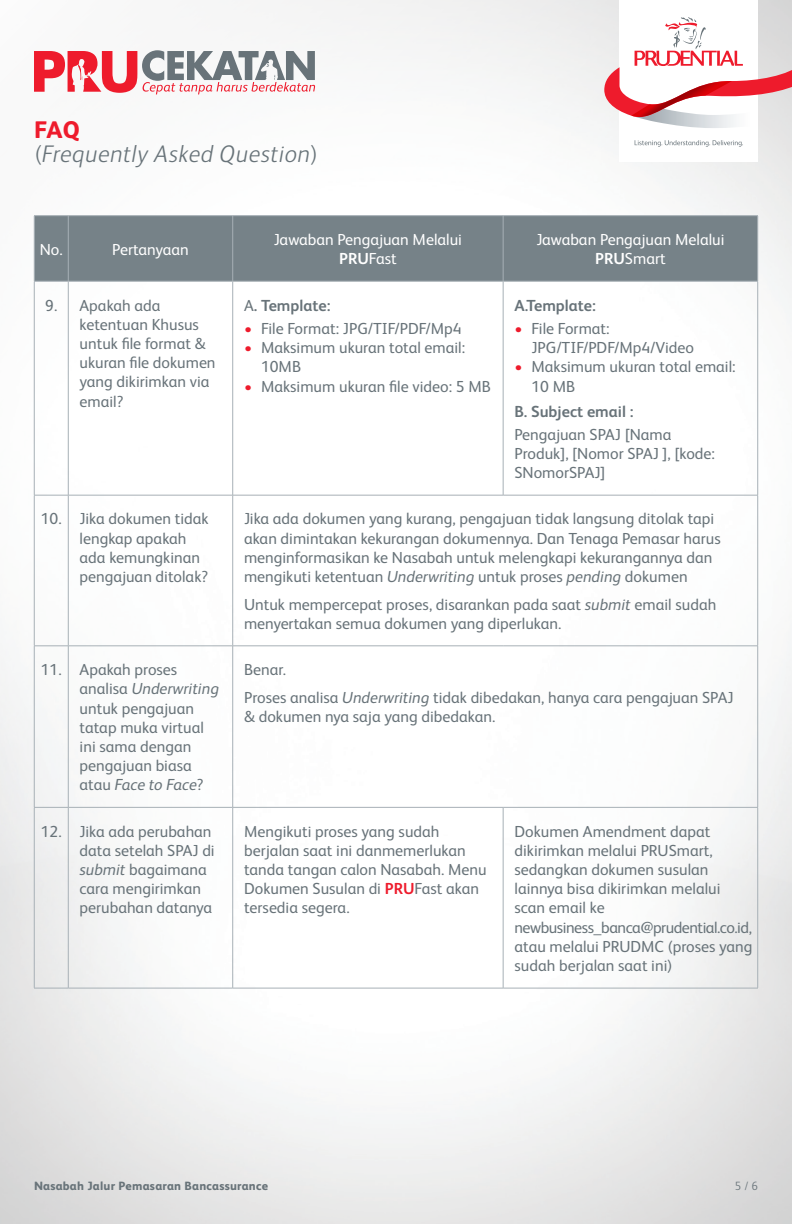
<style>
.page{position:relative;width:792px;height:1224px;background:#fff}
.page>*{position:absolute;margin:0;border:0;box-sizing:border-box;transform-origin:0 0}
.t1{font:italic 300 24px/24px "FS Albert Pro";letter-spacing:.02em;color:#687379}
.t2{font:16px/19.2px "FS Albert Pro";color:#687379}
.t3{font:16px/19.2px "FS Albert Pro";color:#fff;text-align:center}
.t4{font:700 16px "FS Albert Pro";color:#687379}
.t5{font:800 12px "FS Albert Pro";letter-spacing:.02em;color:#687379}
.t6{font:300 12px "FS Albert Pro";color:#687379}
.s1{font-weight:800;font-style:normal;color:#ee1b2c}
.s2{font-style:normal}
.s3{font-weight:700}
.s4{font-weight:400}
.s5{color:#ee1b2c}
.s6{font-style:italic}
.s7{font-weight:700;color:#ee1b2c}
</style>
<div class="page">
<svg style="left:635px;top:140px;width:108px;height:7px"></svg>
<svg style="left:604px;top:17px;width:188px;height:111px"></svg>
<svg style="left:34px;top:50px;width:281px;height:45px"></svg>
<div style="left:35px;top:216px;width:722px;height:65px;background:#768288"></div>
<hr style="left:34px;top:215px;width:34px;height:1px;background:#a7b0b6">
<hr style="left:34px;top:216px;width:1px;height:65px;background:#a7b0b6">
<hr style="left:68px;top:215px;width:165px;height:1px;background:#a7b0b6">
<hr style="left:68px;top:216px;width:1px;height:65px;background:#a7b0b6">
<hr style="left:233px;top:215px;width:270px;height:1px;background:#a7b0b6">
<hr style="left:232px;top:216px;width:1px;height:65px;background:#a7b0b6">
<hr style="left:503px;top:215px;width:255px;height:1px;background:#a7b0b6">
<hr style="left:503px;top:216px;width:1px;height:65px;background:#a7b0b6">
<hr style="left:757px;top:216px;width:1px;height:65px;background:#a7b0b6">
<hr style="left:34px;top:281px;width:34px;height:1px;background:#a7b0b6">
<hr style="left:68px;top:281px;width:165px;height:1px;background:#a7b0b6">
<hr style="left:233px;top:281px;width:270px;height:1px;background:#a7b0b6">
<hr style="left:503px;top:281px;width:255px;height:1px;background:#a7b0b6">
<hr style="left:34px;top:281px;width:1px;height:214px;background:#a7b0b6">
<hr style="left:68px;top:281px;width:1px;height:214px;background:#a7b0b6">
<hr style="left:232px;top:281px;width:1px;height:214px;background:#a7b0b6">
<hr style="left:503px;top:281px;width:1px;height:214px;background:#a7b0b6">
<hr style="left:757px;top:281px;width:1px;height:214px;background:#a7b0b6">
<hr style="left:34px;top:495px;width:34px;height:1px;background:#a7b0b6">
<hr style="left:34px;top:495px;width:1px;height:151px;background:#a7b0b6">
<hr style="left:68px;top:495px;width:165px;height:1px;background:#a7b0b6">
<hr style="left:68px;top:495px;width:1px;height:151px;background:#a7b0b6">
<hr style="left:233px;top:495px;width:270px;height:1px;background:#a7b0b6">
<hr style="left:232px;top:495px;width:1px;height:151px;background:#a7b0b6">
<hr style="left:503px;top:495px;width:255px;height:1px;background:#a7b0b6">
<hr style="left:757px;top:495px;width:1px;height:151px;background:#a7b0b6">
<hr style="left:34px;top:645px;width:34px;height:1px;background:#a7b0b6">
<hr style="left:34px;top:646px;width:1px;height:161px;background:#a7b0b6">
<hr style="left:68px;top:645px;width:165px;height:1px;background:#a7b0b6">
<hr style="left:68px;top:646px;width:1px;height:161px;background:#a7b0b6">
<hr style="left:233px;top:645px;width:270px;height:1px;background:#a7b0b6">
<hr style="left:232px;top:646px;width:1px;height:161px;background:#a7b0b6">
<hr style="left:503px;top:645px;width:255px;height:1px;background:#a7b0b6">
<hr style="left:757px;top:646px;width:1px;height:161px;background:#a7b0b6">
<hr style="left:34px;top:807px;width:34px;height:1px;background:#a7b0b6">
<hr style="left:34px;top:808px;width:1px;height:180px;background:#a7b0b6">
<hr style="left:68px;top:807px;width:165px;height:1px;background:#a7b0b6">
<hr style="left:68px;top:808px;width:1px;height:180px;background:#a7b0b6">
<hr style="left:233px;top:807px;width:270px;height:1px;background:#a7b0b6">
<hr style="left:232px;top:808px;width:1px;height:180px;background:#a7b0b6">
<hr style="left:503px;top:807px;width:255px;height:1px;background:#a7b0b6">
<hr style="left:503px;top:808px;width:1px;height:180px;background:#a7b0b6">
<hr style="left:757px;top:808px;width:1px;height:180px;background:#a7b0b6">
<hr style="left:34px;top:988px;width:34px;height:1px;background:#a7b0b6">
<hr style="left:68px;top:988px;width:165px;height:1px;background:#a7b0b6">
<hr style="left:233px;top:988px;width:270px;height:1px;background:#a7b0b6">
<hr style="left:503px;top:988px;width:255px;height:1px;background:#a7b0b6">
<h1 class="t1" style="left:34px;top:116px;width:286px"><span class="s1">FAQ<br></span><span class="s2">(</span>Frequently Asked Question<span class="s2">)</span></h1>
<p class="t3" style="left:40px;top:238px;width:24px">No.</p>
<p class="t3" style="left:112px;top:238px;width:78px">Pertanyaan</p>
<p class="t3" style="left:274px;top:229px;width:190px">Jawaban Pengajuan Melalui<br><span class="s3">PRU</span>Fast</p>
<p class="t3" style="left:536px;top:229px;width:190px">Jawaban Pengajuan Melalui<br><span class="s3">PRU</span>Smart</p>
<p class="t2" style="left:80px;top:294px;width:137px;text-indent:-34px">9. Apakah ada ketentuan Khusus untuk file format &amp; ukuran file dokumen yang dikirimkan via email?</p>
<p class="t4" style="left:244px;top:294px;width:88px"><span class="s4">A</span>. Template:</p>
<p class="t4" style="left:514px;top:294px;width:83px">A.Template:</p>
<p class="t2" style="left:531px;top:318px;width:164px;text-indent:-17px"><span class="s5">•</span> File Format:<br>JPG/TIF/PDF/Mp4/Video</p>
<p class="t2" style="left:531px;top:356px;width:206px;text-indent:-17px"><span class="s5">•</span> Maksimum ukuran total email:<br>10 MB</p>
<p class="t4" style="left:514px;top:400px;width:121px">B. Subject email :</p>
<p class="t2" style="left:514px;top:423px;width:202px">Pengajuan SPAJ [Nama<br>Produk], [Nomor SPAJ ], [kode:<br>SNomorSPAJ]</p>
<p class="t2" style="left:244px;top:318px;width:219px"><span class="s5">•</span> File Format: JPG/TIF/PDF/Mp4</p>
<p class="t2" style="left:261px;top:337px;width:206px;text-indent:-17px"><span class="s5">•</span> Maksimum ukuran total email:<br>10MB</p>
<p class="t2" style="left:244px;top:375px;width:248px"><span class="s5">•</span> Maksimum ukuran file video: 5 MB</p>
<p class="t2" style="left:80px;top:508px;width:131px;text-indent:-39px">10. Jika dokumen tidak lengkap apakah ada kemungkinan pengajuan ditolak?</p>
<p class="t2" style="left:244px;top:508px;width:478px">Jika ada dokumen yang kurang, pengajuan tidak langsung ditolak tapi akan dimintakan kekurangan dokumennya. Dan Tenaga Pemasar harus menginformasikan ke Nasabah untuk melengkapi kekurangannya dan mengikuti ketentuan <span class="s6">Underwriting</span> untuk proses <span class="s6">pending</span> dokumen</p>
<p class="t2" style="left:244px;top:593px;width:474px">Untuk mempercepat proses, disarankan pada saat <span class="s6">submit</span> email sudah menyertakan semua dokumen yang diperlukan.</p>
<p class="t2" style="left:80px;top:659px;width:141px;text-indent:-39px">11. Apakah proses analisa <span class="s6">Underwriting </span>untuk pengajuan tatap muka virtual ini sama dengan pengajuan biasa atau <span class="s6">Face to Face</span>?</p>
<p class="t2" style="left:244px;top:655px;width:491px;line-height:27.6px">Benar.<br>Proses analisa <span class="s6">Underwriting</span> tidak dibedakan, hanya cara pengajuan SPAJ</p>
<p class="t2" style="left:244px;top:706px;width:253px">&amp; dokumen nya saja yang dibedakan.</p>
<p class="t2" style="left:80px;top:820px;width:137px;text-indent:-39px">12. Jika ada perubahan data setelah SPAJ di <span class="s6">submit</span> bagaimana cara mengirimkan perubahan datanya</p>
<p class="t2" style="left:244px;top:820px;width:244px">Mengikuti proses yang sudah berjalan saat ini danmemerlukan tanda tangan calon Nasabah. Menu<br>Dokumen Susulan di <span class="s7">PRU</span>Fast akan tersedia segera.</p>
<p class="t2" style="left:515px;top:820px;width:239px">Dokumen Amendment dapat dikirimkan melalui PRUSmart, sedangkan dokumen susulan lainnya bisa dikirimkan melalui scan email ke newbusiness_banca@prudential.co.id, atau melalui PRUDMC (proses yang sudah berjalan saat ini)</p>
<p class="t5" style="left:34px;top:1177px;width:236px">Nasabah Jalur Pemasaran Bancassurance</p>
<p class="t6" style="left:735px;top:1178px;width:25px">5 / 6</p>
</div>
